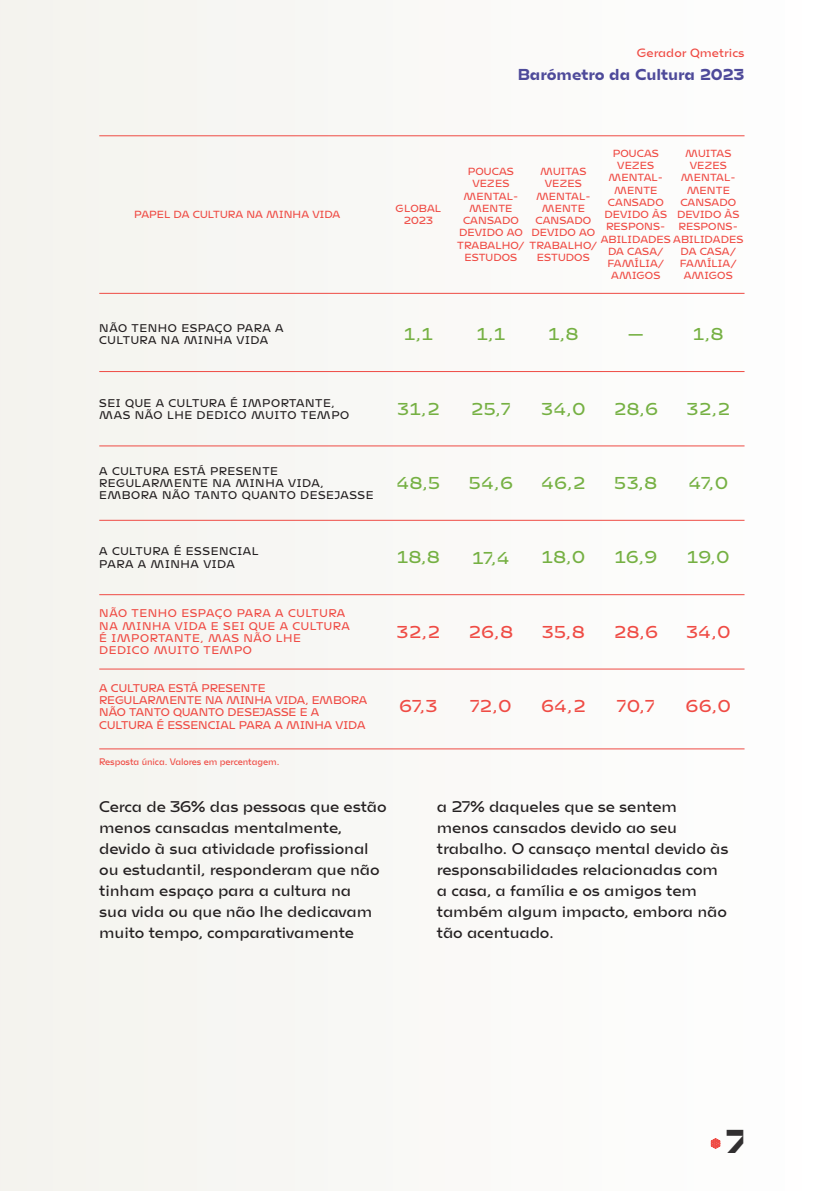
<style>
.page{position:relative;width:819px;height:1191px;background:#f9f9f6}
.page>*{position:absolute;margin:0;border:0;box-sizing:border-box;transform-origin:0 0}
.t1{font:900 31.5px "Mohol";color:#312f30}
.t2{font:100 17.5px "Mohol";letter-spacing:.05em;color:#75b042}
.t3{font:100 17.5px "Mohol";letter-spacing:.05em;color:#ef4b44}
.t4{font:100 15.75px/21px "Mohol";letter-spacing:-.01em;color:#231f20}
.t5{font:700 15.75px "Mohol";color:#4e4a9a}
.t6{font:100 12.25px "Mohol";color:#ef4b44}
.t7{font:100 11.38px/12.2px "Mohol";letter-spacing:.05em;color:#231f20}
.t8{font:100 11.38px/12.2px "Mohol";color:#ef4b44}
.t9{font:100 11.38px/12.2px "Mohol";letter-spacing:.05em;color:#ef4b44}
.t10{font:100 10.5px/12.2px "Mohol";letter-spacing:.01em;color:#ef4b44;text-align:center}
.t11{font:100 9.62px "Mohol";letter-spacing:-.01em;color:#ef4b44;scale:.91 1}
</style>
<div class="page">
<svg style="left:710px;top:1138px;width:10px;height:10px"></svg>
<hr style="left:99px;top:135px;width:645px;height:1px;background:#ef4b44">
<hr style="left:99px;top:748px;width:645px;height:1px;background:#ef4b44">
<hr style="left:99px;top:293px;width:645px;height:1px;background:#ef4b44">
<hr style="left:99px;top:371px;width:645px;height:1px;background:#ef4b44">
<hr style="left:99px;top:445px;width:645px;height:1px;background:#ef4b44">
<hr style="left:99px;top:520px;width:645px;height:1px;background:#ef4b44">
<hr style="left:99px;top:594px;width:645px;height:1px;background:#ef4b44">
<hr style="left:99px;top:669px;width:645px;height:1px;background:#ef4b44">
<p class="t6" style="left:636px;top:46px;width:109px">Gerador Qmetrics</p>
<p class="t5" style="left:517px;top:65px;width:229px">Barómetro da Cultura 2023</p>
<p class="t10" style="left:134px;top:208px;width:208px">PAPEL DA CULTURA NA MINHA VIDA</p>
<p class="t7" style="left:99px;top:322px;width:186px">NÃO TENHO ESPAÇO PARA A<br>CULTURA NA MINHA VIDA</p>
<p class="t7" style="left:99px;top:396px;width:251px">SEI QUE A CULTURA É IMPORTANTE,<br>MAS NÃO LHE DEDICO MUITO TEMPO</p>
<p class="t7" style="left:99px;top:464px;width:276px">A CULTURA ESTÁ PRESENTE<br>REGULARMENTE NA MINHA VIDA,<br>EMBORA NÃO TANTO QUANTO DESEJASSE</p>
<p class="t10" style="left:395px;top:202px;width:47px">GLOBAL<br>2023</p>
<p class="t10" style="left:612px;top:147px;width:48px">POUCAS</p>
<p class="t10" style="left:617px;top:159px;width:38px">VEZES</p>
<p class="t10" style="left:608px;top:171px;width:56px">MENTAL-</p>
<p class="t10" style="left:614px;top:184px;width:45px">MENTE</p>
<p class="t10" style="left:608px;top:196px;width:57px">CANSADO</p>
<p class="t10" style="left:604px;top:208px;width:64px">DEVIDO ÀS</p>
<p class="t10" style="left:606px;top:220px;width:61px">RESPONS-</p>
<p class="t10" style="left:600px;top:233px;width:144px">ABILIDADES ABILIDADES</p>
<p class="t10" style="left:608px;top:245px;width:57px">DA CASA/</p>
<p class="t10" style="left:607px;top:257px;width:58px">FAMÍLIA/</p>
<p class="t10" style="left:611px;top:269px;width:51px">AMIGOS</p>
<p class="t10" style="left:677px;top:147px;width:64px">MUITAS<br>VEZES<br>MENTAL-<br>MENTE<br>CANSADO<br>DEVIDO ÀS<br>RESPONS-</p>
<p class="t10" style="left:679px;top:245px;width:58px">DA CASA/<br>FAMÍLIA/<br>AMIGOS</p>
<p class="t10" style="left:457px;top:165px;width:69px">POUCAS<br>VEZES<br>MENTAL-<br>MENTE<br>CANSADO<br>DEVIDO AO<br>TRABALHO/<br>ESTUDOS</p>
<p class="t10" style="left:529px;top:165px;width:69px">MUITAS<br>VEZES<br>MENTAL-<br>MENTE<br>CANSADO<br>DEVIDO AO<br>TRABALHO/<br>ESTUDOS</p>
<p class="t2" style="left:404px;top:324px;width:30px">1,1</p>
<p class="t2" style="left:548px;top:324px;width:32px">1,8</p>
<p class="t2" style="left:627px;top:324px;width:19px">—</p>
<p class="t2" style="left:693px;top:324px;width:32px">1,8</p>
<p class="t2" style="left:476px;top:324px;width:30px">1,1</p>
<p class="t2" style="left:397px;top:398px;width:43px">31,2</p>
<p class="t2" style="left:541px;top:398px;width:45px">34,0</p>
<p class="t2" style="left:614px;top:398px;width:45px">28,6</p>
<p class="t2" style="left:686px;top:398px;width:44px">32,2</p>
<p class="t2" style="left:471px;top:398px;width:41px">25,7</p>
<p class="t2" style="left:397px;top:473px;width:45px">48,5</p>
<p class="t2" style="left:541px;top:473px;width:45px">46,2</p>
<p class="t2" style="left:614px;top:473px;width:44px">53,8</p>
<p class="t2" style="left:688px;top:473px;width:41px">47,0</p>
<p class="t2" style="left:469px;top:473px;width:45px">54,6</p>
<p class="t7" style="left:99px;top:545px;width:161px">A CULTURA É ESSENCIAL<br>PARA A MINHA VIDA</p>
<p class="t9" style="left:99px;top:607px;width:252px">NÃO TENHO ESPAÇO PARA A CULTURA<br>NA MINHA VIDA E SEI QUE A CULTURA<br>É IMPORTANTE, MAS NÃO LHE<br>DEDICO MUITO TEMPO</p>
<p class="t8" style="left:99px;top:681px;width:269px">A CULTURA ESTÁ PRESENTE<br>REGULARMENTE NA MINHA VIDA, EMBORA<br>NÃO TANTO QUANTO DESEJASSE E A<br>CULTURA É ESSENCIAL PARA A MINHA VIDA</p>
<p class="t11" style="left:99px;top:755px;width:199px">Resposta única. Valores em percentagem.</p>
<p class="t4" style="left:99px;top:796px;width:289px">Cerca de 36% das pessoas que estão menos cansadas mentalmente, devido à sua atividade profissional ou estudantil, responderam que não tinham espaço para a cultura na<br>sua vida ou que não lhe dedicavam muito tempo, comparativamente</p>
<p class="t4" style="left:437px;top:796px;width:293px">a 27% daqueles que se sentem menos cansados devido ao seu trabalho. O cansaço mental devido às responsabilidades relacionadas com a casa, a família e os amigos tem também algum impacto, embora não tão acentuado.</p>
<p class="t2" style="left:397px;top:547px;width:44px">18,8</p>
<p class="t2" style="left:542px;top:547px;width:45px">18,0</p>
<p class="t2" style="left:614px;top:547px;width:44px">16,9</p>
<p class="t2" style="left:687px;top:547px;width:44px">19,0</p>
<p class="t2" style="left:472px;top:547px;width:39px">17,4</p>
<p class="t3" style="left:397px;top:621px;width:44px">32,2</p>
<p class="t3" style="left:542px;top:621px;width:44px">35,8</p>
<p class="t3" style="left:614px;top:621px;width:45px">28,6</p>
<p class="t3" style="left:686px;top:621px;width:45px">34,0</p>
<p class="t3" style="left:469px;top:621px;width:46px">26,8</p>
<p class="t3" style="left:399px;top:696px;width:39px">67,3</p>
<p class="t3" style="left:541px;top:696px;width:45px">64,2</p>
<p class="t3" style="left:617px;top:696px;width:39px">70,7</p>
<p class="t3" style="left:686px;top:696px;width:46px">66,0</p>
<p class="t3" style="left:470px;top:696px;width:42px">72,0</p>
<h1 class="t1" style="left:726px;top:1121px;width:19px">7</h1>
</div>
